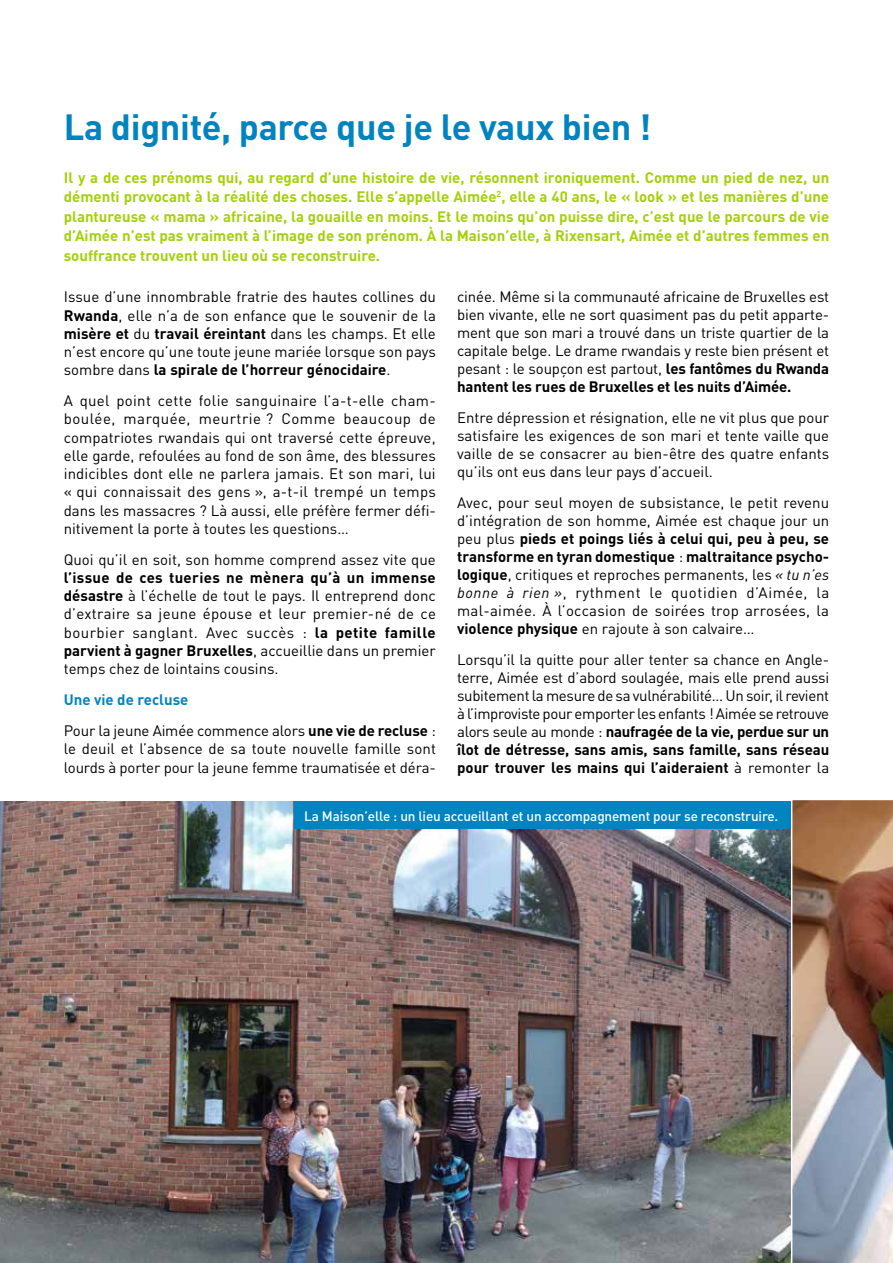
<style>
.page{position:relative;width:893px;height:1263px;background:#fff}
.page>*{position:absolute;margin:0;border:0;box-sizing:border-box;transform-origin:0 0}
.t1{font:700 36px "DIN Pro";letter-spacing:-.01em;color:#0084c0}
.t2{font:15px/18px "DIN Pro";color:#000;text-align:justify}
.t3{font:700 15px/19.5px "DIN Pro";color:#a3d109;text-align:justify}
.t4{font:500 13.5px "DIN Pro";letter-spacing:-.01em;color:#fff}
.s1{font-weight:700}
.s2{font-weight:700;color:#0084c0}
.s3{font-style:italic}
</style>
<div class="page">
<img style="left:0;top:801px;width:791px;height:462px">
<img style="left:792px;top:800px;width:101px;height:463px">
<div style="left:294px;top:801px;width:497px;height:27px;background:#0084c0"></div>
<h1 class="t1" style="left:64px;top:97px;width:589px">La dignité, parce que je le vaux bien !</h1>
<p class="t3" style="left:64px;top:166px;width:767px">Il y a de ces prénoms qui, au regard d’une histoire de vie, résonnent ironiquement. Comme un pied de nez, un démenti provocant à la réalité des choses. Elle s’appelle Aimée<sup>2</sup>, elle a 40 ans, le « look » et les manières d’une plantureuse « mama » africaine, la gouaille en moins. Et le moins qu’on puisse dire, c’est que le parcours de vie d’Aimée n’est pas vraiment à l’image de son prénom. À la Maison’elle, à Rixensart, Aimée et d’autres femmes en souffrance trouvent un lieu où se reconstruire.</p>
<p class="t2" style="left:64px;top:286px;width:374px">Issue d’une innombrable fratrie des hautes collines du <span class="s1">Rwanda</span>, elle n’a de son enfance que le souvenir de la <span class="s1">misère et</span> du <span class="s1">travail éreintant</span> dans les champs. Et elle n’est encore qu’une toute jeune mariée lorsque son pays sombre dans <span class="s1">la spirale de l’horreur génocidaire</span>.</p>
<p class="t2" style="left:64px;top:390px;width:374px">A quel point cette folie sanguinaire l’a-t-elle cham&shy;boulée, marquée, meurtrie ? Comme beaucoup de compatriotes rwandais qui ont traversé cette épreuve, elle garde, refoulées au fond de son âme, des blessures indicibles dont elle ne parlera jamais. Et son mari, lui « qui connaissait des gens », a-t-il trempé un temps dans les massacres ? Là aussi, elle préfère fermer défi&shy;nitivement la porte à toutes les questions…</p>
<p class="t2" style="left:64px;top:549px;width:374px">Quoi qu’il en soit, son homme comprend assez vite que</p>
<p class="t2" style="left:64px;top:567px;width:374px"><span class="s1">l’issue de ces tueries ne mènera qu’à un immense désastre</span> à l’échelle de tout le pays. Il entreprend donc d’extraire sa jeune épouse et leur premier-né de ce bourbier sanglant. Avec succès : <span class="s1">la petite famille parvient à gagner Bruxelles</span>, accueillie dans un premier temps chez de lointains cousins.</p>
<p class="t2" style="left:64px;top:683px;width:374px;line-height:30.9px"><span class="s2">Une vie de recluse<br></span>Pour la jeune Aimée commence alors <span class="s1">une vie de recluse</span> :</p>
<p class="t2" style="left:64px;top:738px;width:374px">le deuil et l’absence de sa toute nouvelle famille sont lourds à porter pour la jeune femme traumatisée et déra-</p>
<p class="t2" style="left:457px;top:287px;width:374px">cinée. Même si la communauté africaine de Bruxelles est bien vivante, elle ne sort quasiment pas du petit apparte&shy;ment que son mari a trouvé dans un triste quartier de la capitale belge. Le drame rwandais y reste bien présent et pesant : le soupçon est partout, <span class="s1">les fantômes du Rwanda hantent les rues de Bruxelles et les nuits d’Aimée.</span></p>
<p class="t2" style="left:457px;top:407px;width:374px">Entre dépression et résignation, elle ne vit plus que pour satisfaire les exigences de son mari et tente vaille que vaille de se consacrer au bien-être des quatre enfants qu’ils ont eus dans leur pays d’accueil.</p>
<p class="t2" style="left:457px;top:492px;width:374px">Avec, pour seul moyen de subsistance, le petit revenu d’intégration de son homme, Aimée est chaque jour un peu plus <span class="s1">pieds et poings liés à celui qui, peu à peu, se transforme en tyran domestique</span> : <span class="s1">maltraitance psycho&shy;logique</span>, critiques et reproches permanents, les <span class="s3">« tu n’es bonne à rien »</span>, rythment le quotidien d’Aimée, la mal-aimée. À l’occasion de soirées trop arrosées, la <span class="s1">violence physique</span> en rajoute à son calvaire…</p>
<p class="t2" style="left:457px;top:649px;width:374px">Lorsqu’il la quitte pour aller tenter sa chance en Angle&shy;terre, Aimée est d’abord soulagée, mais elle prend aussi subitement la mesure de sa vulnérabilité… Un soir, il revient à l’improviste pour emporter les enfants ! Aimée se retrouve alors seule au monde : <span class="s1">naufragée de la vie, perdue sur un îlot de détresse, sans amis, sans famille, sans réseau pour trouver les mains qui l’aideraient</span> à remonter la</p>
<p class="t4" style="left:304px;top:805px;width:476px">La Maison’elle : un lieu accueillant et un accompagnement pour se reconstruire.</p>
</div>
